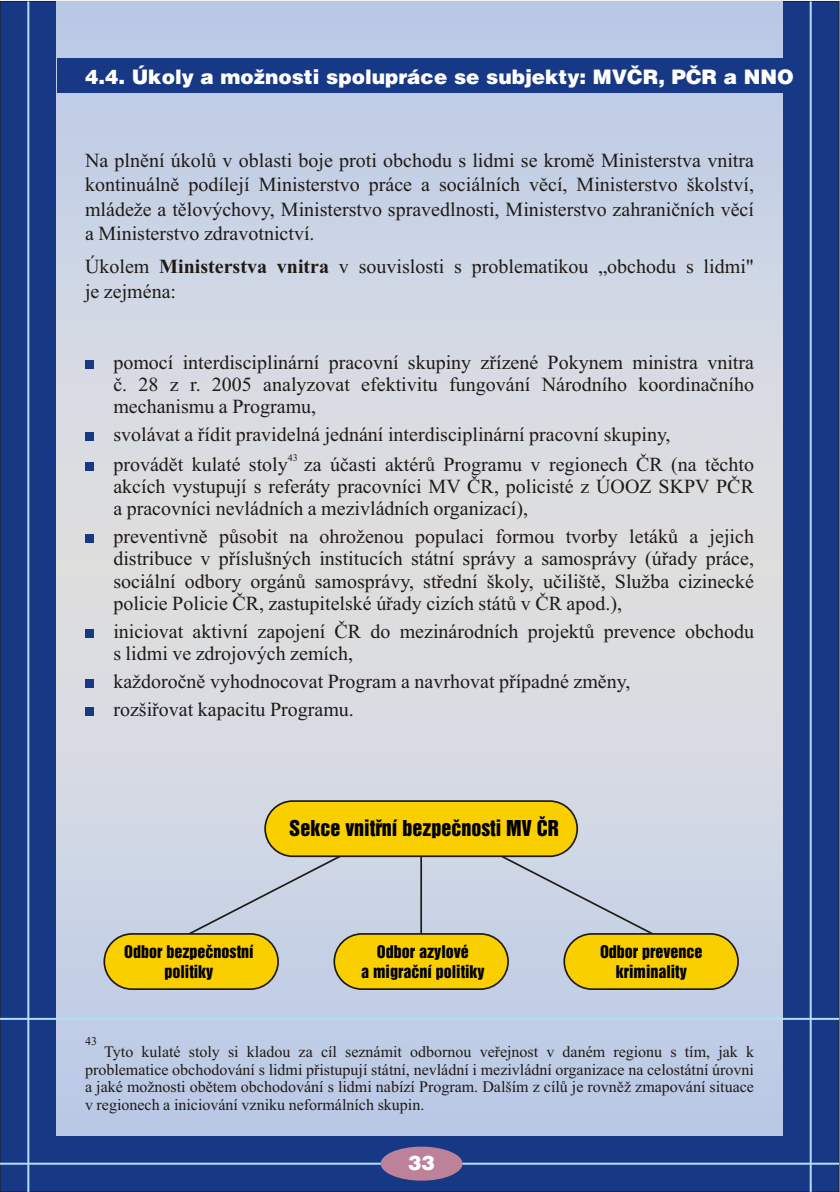
<style>
.page{position:relative;width:840px;height:1192px;background:#fff}
.page>*{position:absolute;margin:0;border:0;box-sizing:border-box;transform-origin:0 0}
.t1{font:20px/22.2px "Times New Roman";color:#1f1a17;text-align:justify}
.t2{font:900 20px "Switzerland";color:#fff}
.t3{font:20px "Switzerland Inserat";color:#000}
.t4{font:16px/17.8px "Times New Roman";color:#1f1a17;text-align:justify}
.t5{font:16px/19.8px "Switzerland Inserat";color:#000;text-align:center}
.t6{font:12px "Times New Roman";color:#1f1a17}
.t7{font:10px "Times New Roman";color:#1f1a17}
.s1{font-weight:700}
</style>
<div class="page">
<div style="left:0;top:1px;width:839px;height:1191px;background:#173885;border:1px solid #1f1a17"></div>
<img style="left:57px;top:1px;width:725px;height:1134px">
<hr style="left:810px;top:1px;width:2px;height:1191px;background:#b3def7">
<hr style="left:0;top:1163px;width:839px;height:2px;background:#b3def7">
<svg style="left:381px;top:1147px;width:82px;height:34px"></svg>
<hr style="left:27px;top:1px;width:2px;height:1191px;background:#b3def7">
<hr style="left:0;top:1018px;width:839px;height:2px;background:#b3def7">
<div style="left:57px;top:58px;width:725px;height:34px;background:#173885"></div>
<div style="left:85px;top:360px;width:9px;height:9px;background:#173885"></div>
<div style="left:85px;top:432px;width:9px;height:9px;background:#173885"></div>
<div style="left:85px;top:462px;width:9px;height:9px;background:#173885"></div>
<div style="left:85px;top:534px;width:9px;height:9px;background:#173885"></div>
<div style="left:85px;top:629px;width:9px;height:9px;background:#173885"></div>
<div style="left:85px;top:679px;width:9px;height:9px;background:#173885"></div>
<div style="left:85px;top:707px;width:9px;height:9px;background:#173885"></div>
<div style="left:172px;top:849px;width:179px;height:95px;background:#cbd4e5"></div>
<div style="left:491px;top:849px;width:179px;height:95px;background:#cbd4e5"></div>
<div style="left:563px;top:933px;width:176px;height:57px;background:#facf00;border:2px solid #1f1a17;border-radius:28px"></div>
<div style="left:103px;top:933px;width:176px;height:57px;background:#facf00;border:2px solid #1f1a17;border-radius:28px"></div>
<hr style="left:420px;top:848px;width:2px;height:96px;background:#1f1a17">
<div style="left:264px;top:800px;width:314px;height:57px;background:#facf00;border:2px solid #1f1a17;border-radius:28px"></div>
<div style="left:333px;top:933px;width:176px;height:57px;background:#facf00;border:2px solid #1f1a17;border-radius:28px"></div>
<p class="t2" style="left:85px;top:70px;width:710px">4.4. Úkoly a možnosti spolupráce se subjekty: MVČR, PČR a NNO</p>
<p class="t1" style="left:85px;top:150px;width:671px;line-height:24.4px">Na plnìní úkolù v oblasti boje proti obchodu s lidmi se kromì Ministerstva vnitra kontinuálnì podílejí Ministerstvo práce a sociálních vìcí, Ministerstvo školství, mládeže a tìlovýchovy, Ministerstvo spravedlnosti, Ministerstvo zahranièních vìcí a Ministerstvo zdravotnictví.</p>
<p class="t1" style="left:85px;top:256px;width:671px;line-height:24.4px">Úkolem <span class="s1">Ministerstva vnitra</span> v souvislosti s problematikou „obchodu s lidmi" je zejména:</p>
<p class="t1" style="left:113px;top:353px;width:642px">pomocí interdisciplinární pracovní skupiny zøízené Pokynem ministra vnitra è. 28 z r. 2005 analyzovat efektivitu fungování Národního koordinaèního mechanismu a Programu,</p>
<p class="t1" style="left:113px;top:425px;width:559px">svolávat a øídit pravidelná jednání interdisciplinární pracovní skupiny,</p>
<p class="t7" style="left:288px;top:454px;width:11px">43</p>
<p class="t1" style="left:113px;top:455px;width:642px">provádìt kulaté stoly za úèasti aktérù Programu v regionech ÈR (na tìchto akcích vystupují s referáty pracovníci MV ÈR, policisté z ÚOOZ SKPV PÈR a pracovníci nevládních a mezivládních organizací),</p>
<p class="t1" style="left:113px;top:527px;width:642px">preventivnì pùsobit na ohroženou populaci formou tvorby letákù a jejich distribuce v pøíslušných institucích státní správy a samosprávy (úøady práce, sociální odbory orgánù samosprávy, støední školy, uèilištì, Služba cizinecké policie Policie ÈR, zastupitelské úøady cizích státù v ÈR apod.),</p>
<p class="t1" style="left:113px;top:622px;width:642px">iniciovat aktivní zapojení ÈR do mezinárodních projektù prevence obchodu s lidmi ve zdrojových zemích,</p>
<p class="t1" style="left:113px;top:669px;width:519px;line-height:28.2px">každoroènì vyhodnocovat Program a navrhovat pøípadné zmìny, rozšiøovat kapacitu Programu.</p>
<p class="t3" style="left:289px;top:820px;width:271px">Sekce vnitřní bezpečnosti MV ČR</p>
<p class="t5" style="left:124px;top:943px;width:131px">Odbor bezpečnostní politiky</p>
<p class="t5" style="left:600px;top:943px;width:104px">Odbor prevence kriminality</p>
<p class="t5" style="left:361px;top:943px;width:125px">Odbor azylové<br>a migrační politiky</p>
<p class="t6" style="left:85px;top:1037px;width:13px">43</p>
<p class="t4" style="left:85px;top:1044px;width:671px;text-indent:19px">Tyto kulaté stoly si kladou za cíl seznámit odbornou veøejnost v daném regionu s tím, jak k problematice obchodování s lidmi pøistupují státní, nevládní i mezivládní organizace na celostátní úrovni a jaké možnosti obìtem obchodování s lidmi nabízí Program. Dalším z cílù je rovnìž zmapování situace v regionech a iniciování vzniku neformálních skupin.</p>
<p class="t2" style="left:408px;top:1156px;width:28px">33</p>
</div>
